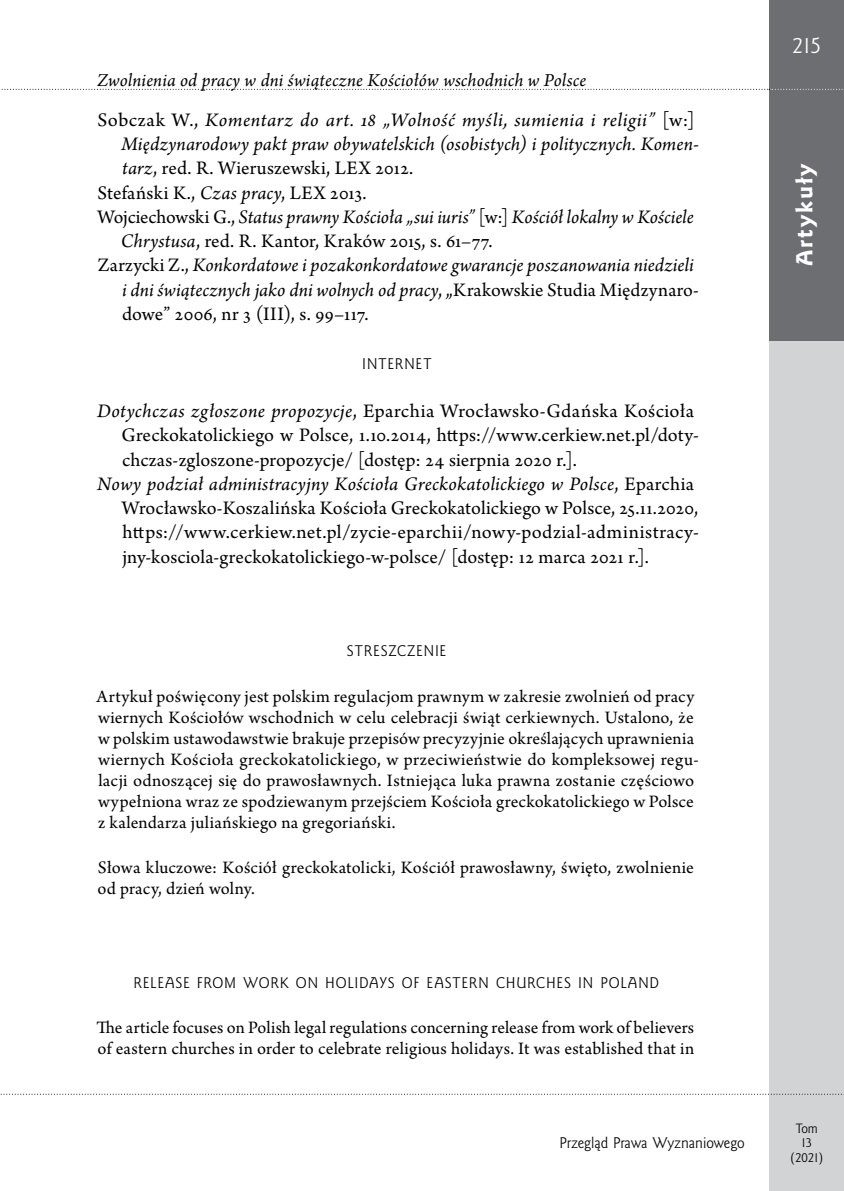
<style>
.page{position:relative;width:844px;height:1191px;background:#fff}
.page>*{position:absolute;margin:0;border:0;box-sizing:border-box;transform-origin:0 0}
.t1{font:21px "Goldy EFN Heavy";letter-spacing:.1em;color:#fff}
.t2{font:21px "Goldy EFN";color:#fff}
.t3{font:20.12px "Arno Pro";letter-spacing:.01em;color:#000}
.t4{font:italic 20.12px "Arno Pro";letter-spacing:.005em;color:#000}
.t5{font:italic 20.12px "Arno Pro";letter-spacing:.025em;color:#000}
.t6{font:italic 19.25px "Arno Pro";letter-spacing:.01em;color:#000}
.t7{font:18.38px/21px "Arno Pro";letter-spacing:.01em;color:#000}
.t8{font:14px "Goldy EFN";letter-spacing:.05em;color:#000}
.t9{font:14px "Goldy EFN";color:#000}
.t10{font:12.25px/14.7px "Goldy EFN";color:#000;text-align:center}
.s1{font-style:normal}
.s2{font-style:italic}
</style>
<div class="page">
<div style="left:769px;top:0;width:74px;height:1191px;background:#d1d3d4"></div>
<div style="left:769px;top:0;width:74px;height:89px;background:#6d6e71"></div>
<svg style="left:1px;top:1093px;width:843px;height:1px"></svg>
<div style="left:769px;top:89px;width:74px;height:251px;background:#6d6e71"></div>
<svg style="left:1px;top:89px;width:843px;height:1px"></svg>
<p class="t6" style="left:97px;top:70px;width:490px">Zwolnienia od pracy w dni świąteczne Kościołów wschodnich w Polsce</p>
<p class="t5" style="left:97px;top:108px;width:598px"><span class="s1">Sobczak W.,</span> Komentarz do art. 18 „Wolność myśli, sumienia i religii” <span class="s1">[w:]</span></p>
<p class="t4" style="left:121px;top:133px;width:578px">Międzynarodowy pakt praw obywatelskich (osobistych) i politycznych. Komen-</p>
<p class="t3" style="left:122px;top:157px;width:292px"><span class="s2">tarz</span>, red. R. Wieruszewski, LEX 2012.</p>
<p class="t3" style="left:97px;top:181px;width:270px">Stefański K., <span class="s2">Czas pracy</span>, LEX 2013.</p>
<p class="t4" style="left:97px;top:205px;width:597px"><span class="s1">Wojciechowski G.,</span> Status prawny Kościoła „sui iuris” <span class="s1">[w:]</span> Kościół lokalny w Kościele</p>
<p class="t3" style="left:121px;top:230px;width:373px"><span class="s2">Chrystusa</span>, red. R. Kantor, Kraków 2015, s. 61–77.</p>
<p class="t4" style="left:98px;top:254px;width:597px"><span class="s1">Zarzycki Z.,</span> Konkordatowe i pozakonkordatowe gwarancje poszanowania niedzieli</p>
<p class="t4" style="left:122px;top:278px;width:578px">i dni świątecznych jako dni wolnych od pracy<span class="s1">, „Krakowskie Studia Międzynaro-</span></p>
<p class="t3" style="left:122px;top:302px;width:248px">dowe” 2006, nr 3 (III), s. 99–117.</p>
<p class="t8" style="left:362px;top:355px;width:71px">INTERNET</p>
<p class="t3" style="left:97px;top:399px;width:598px"><span class="s2">Dotychczas zgłoszone propozycje</span>, Eparchia Wrocławsko-Gdańska Kościoła</p>
<p class="t3" style="left:121px;top:424px;width:578px">Greckokatolickiego w Polsce, 1.10.2014, https://www.cerkiew.net.pl/doty-</p>
<p class="t3" style="left:122px;top:448px;width:456px">chczas-zgloszone-propozycje/ [dostęp: 24 sierpnia 2020 r.].</p>
<p class="t4" style="left:97px;top:472px;width:598px">Nowy podział administracyjny Kościoła Greckokatolickiego w Polsce<span class="s1">, Eparchia</span></p>
<p class="t3" style="left:122px;top:496px;width:578px">Wrocławsko-Koszalińska Kościoła Greckokatolickiego w Polsce, 25.11.2020,</p>
<p class="t3" style="left:123px;top:521px;width:577px">https://www.cerkiew.net.pl/zycie-eparchii/nowy-podzial-administracy-</p>
<p class="t3" style="left:122px;top:545px;width:528px">jny-kosciola-greckokatolickiego-w-polsce/ [dostęp: 12 marca 2021 r.].</p>
<p class="t8" style="left:347px;top:642px;width:101px">STRESZCZENIE</p>
<p class="t7" style="left:96px;top:686px;width:603px">Artykuł poświęcony jest polskim regulacjom prawnym w zakresie zwolnień od pracy wiernych Kościołów wschodnich w celu celebracji świąt cerkiewnych. Ustalono, że w polskim ustawodawstwie brakuje przepisów precyzyjnie określających uprawnienia wiernych Kościoła greckokatolickiego, w przeciwieństwie do kompleksowej regu&shy;lacji odnoszącej się do prawosławnych. Istniejąca luka prawna zostanie częściowo wypełniona wraz ze spodziewanym przejściem Kościoła greckokatolickiego w Polsce z kalendarza juliańskiego na gregoriański.</p>
<p class="t7" style="left:98px;top:857px;width:597px">Słowa kluczowe: Kościół greckokatolicki, Kościół prawosławny, święto, zwolnienie od pracy, dzień wolny.</p>
<p class="t8" style="left:133px;top:974px;width:526px">RELEASE FROM WORK ON HOLIDAYS OF EASTERN CHURCHES IN POLAND</p>
<p class="t7" style="left:96px;top:1017px;width:599px">The article focuses on Polish legal regulations concerning release from work of believers of eastern churches in order to celebrate religious holidays. It was established that in</p>
<p class="t9" style="left:559px;top:1134px;width:186px">Przegląd Prawa Wyznaniowego</p>
<p class="t2" style="left:792px;top:33px;width:31px">215</p>
<p class="t1" style="left:791px;top:266px;width:105px;rotate:-90deg">Artykuły</p>
<p class="t10" style="left:790px;top:1121px;width:34px">Tom<br>13 (2021)</p>
</div>
